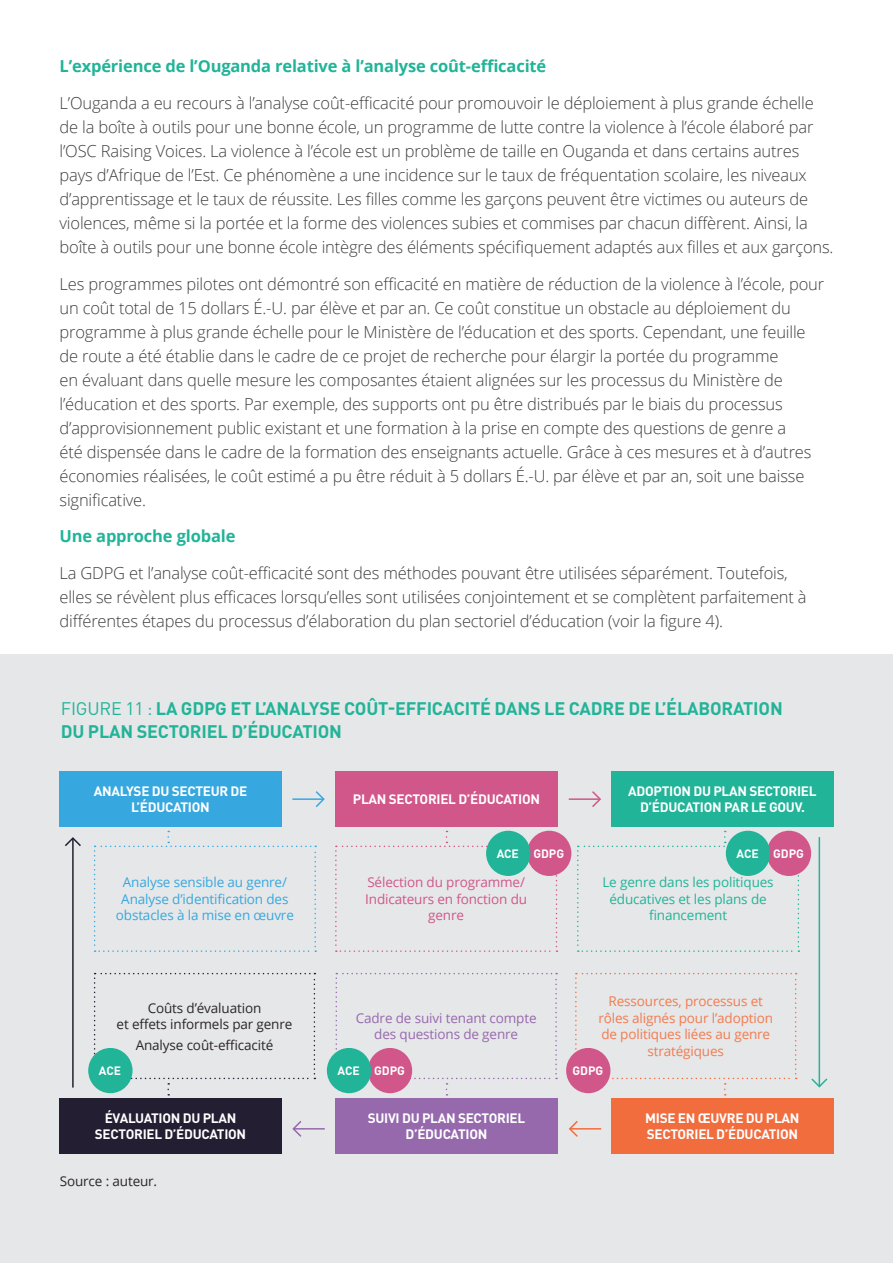
<style>
.page{position:relative;width:893px;height:1263px;background:#fff}
.page>*{position:absolute;margin:0;border:0;box-sizing:border-box;transform-origin:0 0}
.t1{font:700 18px/22.5px "DIN Pro";letter-spacing:-.01em;color:#21b498}
.t2{font:300 16.5px/24px "Open Sans";letter-spacing:-.01em;color:#3e3e3f}
.t3{font:700 16.5px "Open Sans";letter-spacing:-.01em;color:#21b498}
.t4{font:700 13.5px/16.5px "DIN Pro";letter-spacing:-.02em;color:#fff;text-align:center}
.t5{font:13.5px/16.5px "Open Sans";letter-spacing:-.01em;color:#f47b4e;text-align:center}
.t6{font:13.5px/16.5px "Open Sans";letter-spacing:-.01em;color:#2a2528;text-align:center}
.t7{font:13.5px/16.5px "Open Sans";letter-spacing:-.01em;color:#37a8df;text-align:center}
.t8{font:13.5px/16.5px "Open Sans";letter-spacing:-.01em;color:#21b498;text-align:center}
.t9{font:13.5px/16.5px "Open Sans";letter-spacing:-.01em;color:#d15689;text-align:center}
.t10{font:13.5px/16.5px "Open Sans";letter-spacing:-.01em;color:#9669ad;text-align:center}
.t11{font:700 12px "DIN Pro";letter-spacing:-.01em;color:#fff}
.t12{font:300 12px "Open Sans";color:#3e3e3f}
.s1{font-weight:400}
</style>
<div class="page">
<div style="left:0;top:654px;width:893px;height:609px;background:#e6e7e9"></div>
<div style="left:60px;top:1099px;width:222px;height:55px;background:#241e33"></div>
<div style="left:335px;top:1099px;width:222px;height:55px;background:#9669ad"></div>
<div style="left:611px;top:1099px;width:222px;height:55px;background:#f26d3e"></div>
<div style="left:60px;top:771px;width:222px;height:56px;background:#37a8df"></div>
<div style="left:335px;top:771px;width:222px;height:56px;background:#d15689"></div>
<div style="left:611px;top:771px;width:222px;height:56px;background:#21b498"></div>
<div style="left:527px;top:831px;width:44px;height:45px;background:#d15689;border-radius:50%"></div>
<div style="left:327px;top:1048px;width:44px;height:45px;background:#21b498;border-radius:50%"></div>
<div style="left:88px;top:1048px;width:45px;height:45px;background:#21b498;border-radius:50%"></div>
<svg style="left:336px;top:973px;width:221px;height:122px"></svg>
<svg style="left:335px;top:831px;width:222px;height:121px"></svg>
<svg style="left:94px;top:973px;width:221px;height:122px"></svg>
<svg style="left:94px;top:831px;width:222px;height:121px"></svg>
<svg style="left:575px;top:973px;width:222px;height:122px"></svg>
<svg style="left:577px;top:831px;width:222px;height:121px"></svg>
<hr style="left:293px;top:1128px;width:32px;height:1px;background:#9669ad">
<svg style="left:292px;top:1121px;width:11px;height:16px"></svg>
<hr style="left:569px;top:798px;width:31px;height:2px;background:#d15689">
<svg style="left:590px;top:791px;width:11px;height:16px"></svg>
<hr style="left:570px;top:1128px;width:31px;height:1px;background:#f26d3e">
<svg style="left:568px;top:1121px;width:11px;height:16px"></svg>
<hr style="left:292px;top:798px;width:32px;height:2px;background:#37a8df">
<svg style="left:314px;top:791px;width:11px;height:16px"></svg>
<hr style="left:72px;top:838px;width:2px;height:249px;background:#241e33">
<svg style="left:65px;top:837px;width:16px;height:11px"></svg>
<hr style="left:819px;top:837px;width:1px;height:249px;background:#21b498">
<svg style="left:811px;top:1077px;width:17px;height:11px"></svg>
<div style="left:767px;top:831px;width:44px;height:45px;background:#d15689;border-radius:50%"></div>
<div style="left:566px;top:1048px;width:44px;height:45px;background:#d15689;border-radius:50%"></div>
<div style="left:726px;top:831px;width:44px;height:45px;background:#21b498;border-radius:50%"></div>
<p class="t3" style="left:60px;top:55px;width:488px">L’expérience de l’Ouganda relative à l’analyse coût-efficacité</p>
<p class="t2" style="left:60px;top:90px;width:775px">L’Ouganda a eu recours à l’analyse coût-efficacité pour promouvoir le déploiement à plus grande échelle de la boîte à outils pour une bonne école, un programme de lutte contre la violence à l’école élaboré par l’OSC Raising Voices. La violence à l’école est un problème de taille en Ouganda et dans certains autres pays d’Afrique de l’Est. Ce phénomène a une incidence sur le taux de fréquentation scolaire, les niveaux d’apprentissage et le taux de réussite. Les filles comme les garçons peuvent être victimes ou auteurs de violences, même si la portée et la forme des violences subies et commises par chacun diffèrent. Ainsi, la boîte à outils pour une bonne école intègre des éléments spécifiquement adaptés aux filles et aux garçons.</p>
<p class="t2" style="left:60px;top:271px;width:766px">Les programmes pilotes ont démontré son efficacité en matière de réduction de la violence à l’école, pour un coût total de 15 dollars É.-U. par élève et par an. Ce coût constitue un obstacle au déploiement du programme à plus grande échelle pour le Ministère de l’éducation et des sports. Cependant, une feuille de route a été établie dans le cadre de ce projet de recherche pour élargir la portée du programme<br>en évaluant dans quelle mesure les composantes étaient alignées sur les processus du Ministère de l’éducation et des sports. Par exemple, des supports ont pu être distribués par le biais du processus d’approvisionnement public existant et une formation à la prise en compte des questions de genre a<br>été dispensée dans le cadre de la formation des enseignants actuelle. Grâce à ces mesures et à d’autres économies réalisées, le coût estimé a pu être réduit à 5 dollars É.-U. par élève et par an, soit une baisse significative.</p>
<p class="t3" style="left:60px;top:525px;width:177px">Une approche globale</p>
<p class="t2" style="left:60px;top:561px;width:749px">La GDPG et l’analyse coût-efficacité sont des méthodes pouvant être utilisées séparément. Toutefois, elles se révèlent plus efficaces lorsqu’elles sont utilisées conjointement et se complètent parfaitement à différentes étapes du processus d’élaboration du plan sectoriel d’éducation (voir la figure 4).</p>
<p class="t1" style="left:61px;top:695px;width:723px"><span class="s1">FIGURE 11 :</span> LA GDPG ET L’ANALYSE COÛT-EFFICACITÉ DANS LE CADRE DE L’ÉLABORATION<br>DU PLAN SECTORIEL D’ÉDUCATION</p>
<p class="t4" style="left:94px;top:781px;width:155px">ANALYSE DU SECTEUR DE<br>L’ÉDUCATION</p>
<p class="t4" style="left:353px;top:789px;width:189px">PLAN SECTORIEL D’ÉDUCATION</p>
<p class="t4" style="left:628px;top:781px;width:190px">ADOPTION DU PLAN SECTORIEL<br>D’ÉDUCATION PAR LE GOUV.</p>
<p class="t7" style="left:116px;top:874px;width:180px">Analyse sensible au genre/<br>Analyse d’identification des obstacles à la mise en œuvre</p>
<p class="t11" style="left:497px;top:843px;width:23px">ACE</p>
<p class="t9" style="left:365px;top:874px;width:163px">Sélection du programme/<br>Indicateurs en fonction du genre</p>
<p class="t11" style="left:533px;top:843px;width:32px">GDPG</p>
<p class="t11" style="left:737px;top:843px;width:23px">ACE</p>
<p class="t11" style="left:773px;top:843px;width:32px">GDPG</p>
<p class="t8" style="left:602px;top:874px;width:173px">Le genre dans les politiques éducatives et les plans de financement</p>
<p class="t6" style="left:117px;top:999px;width:177px">Coûts d’évaluation<br>et effets informels par genre</p>
<p class="t6" style="left:136px;top:1036px;width:139px">Analyse coût-efficacité</p>
<p class="t10" style="left:356px;top:1009px;width:182px">Cadre de suivi tenant compte des questions de genre</p>
<p class="t5" style="left:598px;top:993px;width:176px">Ressources, processus et rôles alignés pour l’adoption de politiques liées au genre stratégiques</p>
<p class="t11" style="left:99px;top:1060px;width:23px">ACE</p>
<p class="t11" style="left:338px;top:1060px;width:23px">ACE</p>
<p class="t11" style="left:374px;top:1060px;width:32px">GDPG</p>
<p class="t11" style="left:572px;top:1060px;width:32px">GDPG</p>
<p class="t4" style="left:95px;top:1108px;width:153px">ÉVALUATION DU PLAN<br>SECTORIEL D’ÉDUCATION</p>
<p class="t4" style="left:368px;top:1108px;width:159px">SUIVI DU PLAN SECTORIEL<br>D’ÉDUCATION</p>
<p class="t4" style="left:645px;top:1108px;width:156px;text-align:left">MISE EN ŒUVRE DU PLAN<br>SECTORIEL D’ÉDUCATION</p>
<p class="t6" style="left:60px;top:1172px;width:99px">Source : auteur.</p>
<p class="t12" style="left:60px;top:1174px;width:15px">10</p>
</div>
